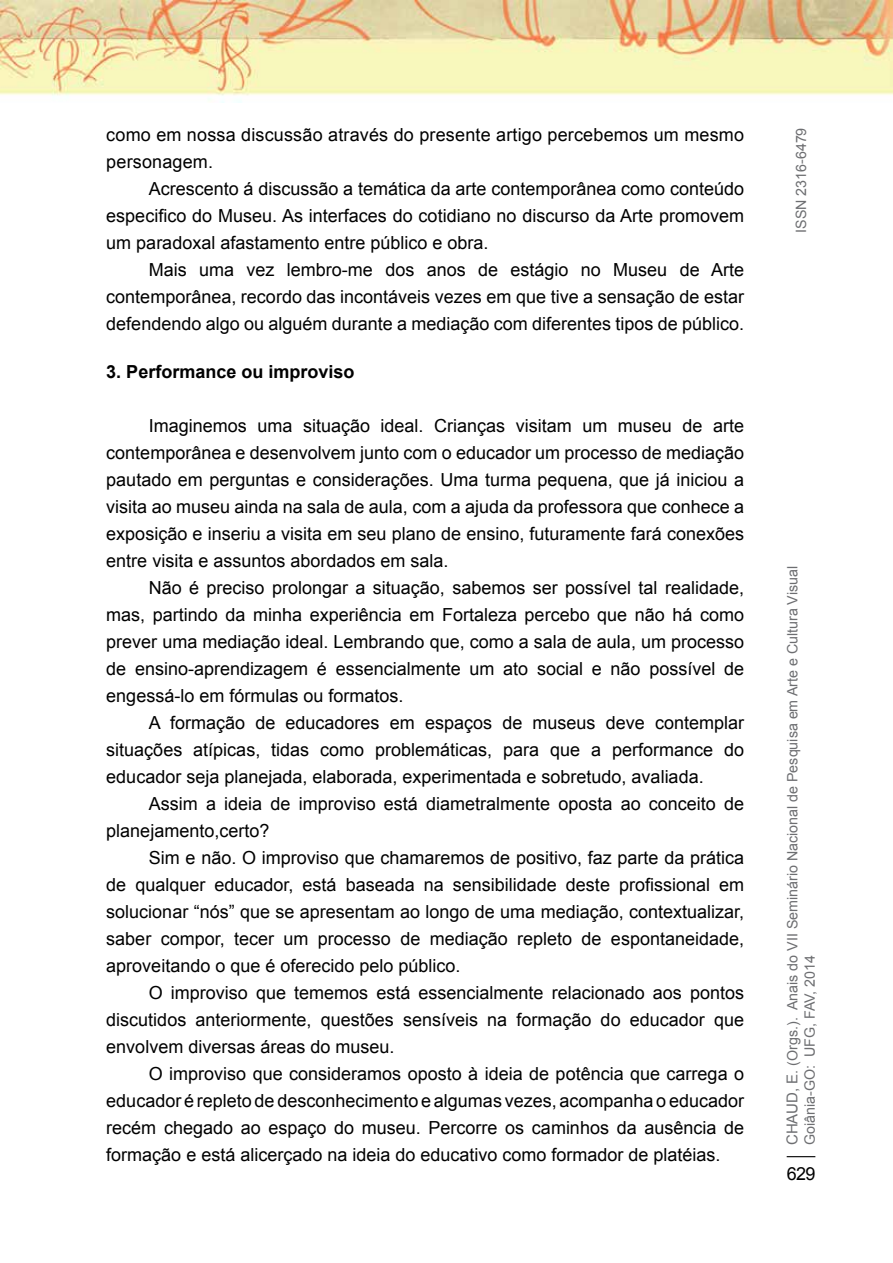
<style>
.page{position:relative;width:893px;height:1263px;background:#fff}
.page>*{position:absolute;margin:0;border:0;box-sizing:border-box;transform-origin:0 0}
.t1{font:18px/27px "Arial";color:#000;text-align:justify}
.t2{font:700 18px "Arial";color:#000}
.t3{font:14.25px/17.1px "Arial";color:#6d6e71}
.s1{font-size:15px}
</style>
<div class="page">
<svg style="left:787px;top:1156px;width:28px;height:1px"></svg>
<img style="left:0;top:0;width:893px;height:102px">
<p class="t1" style="left:106px;top:121px;width:639px">como em nossa discussão através do presente artigo percebemos um mesmo personagem.</p>
<p class="t1" style="left:106px;top:175px;width:639px;text-indent:43px">Acrescento á discussão a temática da arte contemporânea como conteúdo especifico do Museu. As interfaces do cotidiano no discurso da Arte promovem um paradoxal afastamento entre público e obra.</p>
<p class="t1" style="left:106px;top:256px;width:639px;text-indent:43px">Mais uma vez lembro-me dos anos de estágio no Museu de Arte contemporânea, recordo das incontáveis vezes em que tive a sensação de estar defendendo algo ou alguém durante a mediação com diferentes tipos de público.</p>
<p class="t2" style="left:106px;top:360px;width:250px">3. Performance ou improviso</p>
<p class="t1" style="left:106px;top:413px;width:639px;text-indent:43px">Imaginemos uma situação ideal. Crianças visitam um museu de arte contemporânea e desenvolvem junto com o educador um processo de mediação pautado em perguntas e considerações. Uma turma pequena, que já iniciou a visita ao museu ainda na sala de aula, com a ajuda da professora que conhece a exposição e inseriu a visita em seu plano de ensino, futuramente fará conexões entre visita e assuntos abordados em sala.</p>
<p class="t1" style="left:106px;top:575px;width:639px;text-indent:43px">Não é preciso prolongar a situação, sabemos ser possível tal realidade, mas, partindo da minha experiência em Fortaleza percebo que não há como prever uma mediação ideal. Lembrando que, como a sala de aula, um processo de ensino-aprendizagem é essencialmente um ato social e não possível de engessá-lo em fórmulas ou formatos.</p>
<p class="t1" style="left:106px;top:710px;width:639px;text-indent:43px">A formação de educadores em espaços de museus deve contemplar situações atípicas, tidas como problemáticas, para que a performance do educador seja planejada, elaborada, experimentada e sobretudo, avaliada.</p>
<p class="t1" style="left:106px;top:791px;width:639px;text-indent:43px">Assim a ideia de improviso está diametralmente oposta ao conceito de planejamento,certo?</p>
<p class="t1" style="left:106px;top:845px;width:639px;text-indent:43px">Sim e não. O improviso que chamaremos de positivo, faz parte da prática de qualquer educador, está baseada na sensibilidade deste profissional em solucionar “nós” que se apresentam ao longo de uma mediação, contextualizar, saber compor, tecer um processo de mediação repleto de espontaneidade, aproveitando o que é oferecido pelo público.</p>
<p class="t1" style="left:106px;top:980px;width:639px;text-indent:43px">O improviso que tememos está essencialmente relacionado aos pontos discutidos anteriormente, questões sensíveis na formação do educador que envolvem diversas áreas do museu.</p>
<p class="t1" style="left:106px;top:1061px;width:639px;text-indent:43px">O improviso que consideramos oposto à ideia de potência que carrega o educador é repleto de desconhecimento e algumas vezes, acompanha o educador recém chegado ao espaço do museu. Percorre os caminhos da ausência de formação e está alicerçado na ideia do educativo como formador de platéias.</p>
<p class="t3" style="left:793px;top:233px;width:107px;rotate:-90deg">ISSN 2316-6479</p>
<p class="t3" style="left:784px;top:1145px;width:581px;rotate:-90deg"><span class="s1">Chaud, E</span>. (Orgs.). Anais do VII Seminário Nacional de Pesquisa em Arte e Cultura Visual<br>Goiânia-GO: U FG, FAV, 2014</p>
<p class="t1" style="left:787px;top:1160px;width:30px">629</p>
</div>
